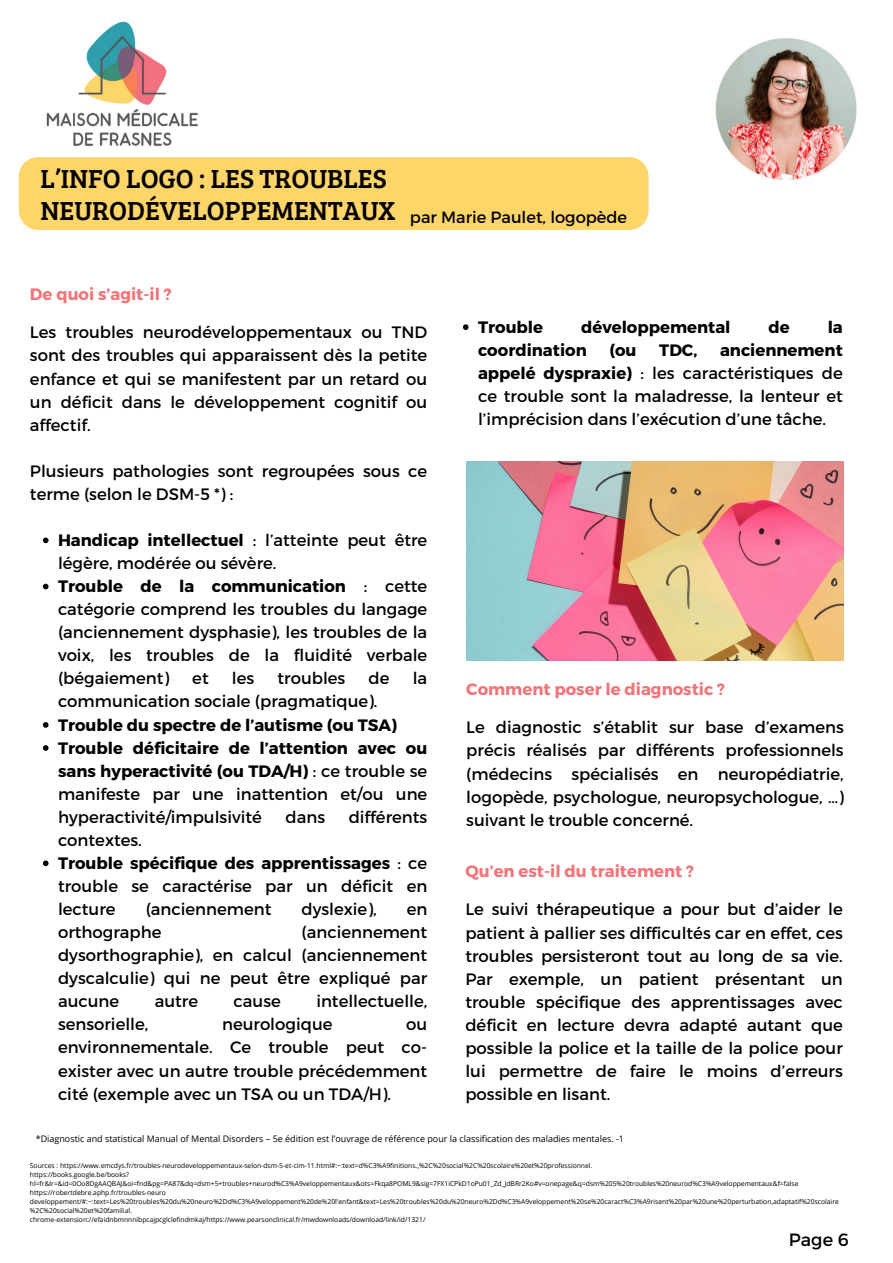
<style>
.page{position:relative;width:893px;height:1263px;background:#fff}
.page>*{position:absolute;margin:0;border:0;box-sizing:border-box;transform-origin:0 0}
.t1{font:27px/32.1px "Bree Serif";color:#010004}
.t2{font:17.77px "Montserrat";color:#010004}
.t3{font:16.5px/23.1px "Montserrat";color:#010004;text-align:justify}
.t4{font:16.5px/23.1px "Montserrat";color:#000;text-align:justify}
.t5{font:700 16.5px "Montserrat";color:#010004}
.t6{font:700 16.5px "Montserrat";color:#f17478}
.t7{font:16.27px "Montserrat";color:#010004}
.t8{font:9px "Open Sans";color:#000}
.t9{font:6.75px/9px "Open Sans";color:#000}
.s1{font-weight:700}
</style>
<div class="page">
<div style="left:19px;top:157px;width:629px;height:73px;background:#fdd569"></div>
<img style="left:466px;top:462px;width:378px;height:198px">
<img style="left:46px;top:21px;width:152px;height:125px">
<img style="left:715px;top:38px;width:142px;height:142px">
<svg style="left:43px;top:538px;width:6px;height:5px"></svg>
<svg style="left:43px;top:584px;width:6px;height:5px"></svg>
<svg style="left:43px;top:722px;width:6px;height:6px"></svg>
<svg style="left:43px;top:745px;width:6px;height:6px"></svg>
<svg style="left:43px;top:860px;width:6px;height:6px"></svg>
<svg style="left:463px;top:324px;width:5px;height:6px"></svg>
<h1 class="t1" style="left:41px;top:161px;width:356px">L’INFO LOGO : LES TROUBLES<br>NEURODÉVELOPPEMENTAUX</h1>
<h3 class="t7" style="left:410px;top:207px;width:219px">par Marie Paulet, logopède</h3>
<h2 class="t6" style="left:30px;top:283px;width:143px">De quoi s’agit-il ?</h2>
<h3 class="t3" style="left:30px;top:320px;width:399px">Les troubles neurodéveloppementaux ou TND sont des troubles qui apparaissent dès la petite enfance et qui se manifestent par un retard ou un déficit dans le développement cognitif ou affectif.</h3>
<h3 class="t3" style="left:30px;top:459px;width:399px">Plusieurs pathologies sont regroupées sous ce terme (selon le DSM-5 *) :</h3>
<p class="t3" style="left:58px;top:528px;width:371px"><span class="s1">Handicap intellectuel</span> : l’atteinte peut être légère, modérée ou sévère.</p>
<p class="t3" style="left:58px;top:574px;width:371px"><span class="s1">Trouble de la communication</span> : cette catégorie comprend les troubles du langage (anciennement dysphasie), les troubles de la voix, les troubles de la fluidité verbale (bégaiement)</p>
<p class="t3" style="left:192px;top:666px;width:18px">et</p>
<p class="t3" style="left:232px;top:666px;width:24px">les</p>
<p class="t3" style="left:277px;top:666px;width:69px">troubles</p>
<p class="t3" style="left:368px;top:666px;width:22px">de</p>
<p class="t3" style="left:413px;top:666px;width:16px">la</p>
<p class="t3" style="left:58px;top:689px;width:321px">communication sociale (pragmatique).</p>
<p class="t5" style="left:58px;top:714px;width:341px">Trouble du spectre de l’autisme (ou TSA)</p>
<p class="t3" style="left:58px;top:735px;width:371px"><span class="s1">Trouble déficitaire de l’attention avec ou sans hyperactivité (ou TDA/H)</span> : ce trouble se manifeste par une inattention et/ou une hyperactivité/impulsivité</p>
<p class="t3" style="left:285px;top:804px;width:41px">dans</p>
<p class="t3" style="left:349px;top:804px;width:80px">différents</p>
<p class="t3" style="left:58px;top:828px;width:85px">contextes.</p>
<p class="t3" style="left:58px;top:851px;width:371px"><span class="s1">Trouble spécifique des apprentissages</span> : ce trouble se caractérise par un déficit en lecture</p>
<p class="t3" style="left:146px;top:897px;width:127px">(anciennement</p>
<p class="t3" style="left:301px;top:897px;width:77px">dyslexie),</p>
<p class="t3" style="left:407px;top:897px;width:22px">en</p>
<p class="t3" style="left:58px;top:920px;width:105px">orthographe</p>
<p class="t3" style="left:58px;top:920px;width:371px;text-indent:243px">(anciennement dysorthographie), en calcul (anciennement dyscalculie) qui ne peut être expliqué par aucune</p>
<p class="t3" style="left:155px;top:989px;width:45px">autre</p>
<p class="t3" style="left:234px;top:989px;width:49px">cause</p>
<p class="t3" style="left:316px;top:989px;width:112px">intellectuelle,</p>
<p class="t3" style="left:58px;top:1012px;width:92px">sensorielle,</p>
<p class="t3" style="left:222px;top:1012px;width:112px">neurologique</p>
<p class="t3" style="left:58px;top:1012px;width:371px;text-indent:348px">ou environnementale. Ce trouble peut co&shy;exister avec un autre trouble précédemment cité (exemple avec un TSA ou un TDA/H).</p>
<p class="t5" style="left:478px;top:316px;width:67px">Trouble</p>
<p class="t5" style="left:581px;top:316px;width:151px">développemental</p>
<p class="t5" style="left:768px;top:316px;width:23px">de</p>
<p class="t5" style="left:827px;top:316px;width:17px">la</p>
<p class="t5" style="left:478px;top:339px;width:110px">coordination</p>
<p class="t5" style="left:609px;top:339px;width:29px">(ou</p>
<p class="t5" style="left:659px;top:339px;width:40px">TDC,</p>
<p class="t3" style="left:478px;top:338px;width:366px;text-indent:242px"><span class="s1">anciennement appelé dyspraxie)</span> : les caractéristiques de ce trouble sont la maladresse, la lenteur et l’imprécision dans l’exécution d’une tâche.</p>
<h2 class="t6" style="left:466px;top:678px;width:260px">Comment poser le diagnostic ?</h2>
<h3 class="t4" style="left:466px;top:715px;width:379px">Le diagnostic s’établit sur base d’examens précis réalisés par différents professionnels (médecins spécialisés en neuropédiatrie, logopède, psychologue, neuropsychologue, …) suivant le trouble concerné.</h3>
<h2 class="t6" style="left:465px;top:860px;width:230px">Qu’en est-il du traitement ?</h2>
<h3 class="t4" style="left:465px;top:897px;width:379px">Le suivi thérapeutique a pour but d’aider le patient à pallier ses difficultés car en effet, ces troubles persisteront tout au long de sa vie.<br>Par exemple, un patient présentant un trouble spécifique des apprentissages avec déficit en lecture devra adapté autant que possible la police et la taille de la police pour lui permettre de faire le moins d’erreurs possible en lisant.</h3>
<p class="t8" style="left:36px;top:1132px;width:590px">*Diagnostic and statistical Manual of Mental Disorders – 5e édition est l’ouvrage de référence pour la classification des maladies mentales. -1</p>
<h4 class="t9" style="left:30px;top:1161px;width:564px">Sources : https://www.emcdys.fr/troubles-neurodeveloppementaux-selon-dsm-5-et-cim-11.html#:~:text=d%C3%A9finitions.,%2C%20social%2C%20scolaire%20et%20professionnel.</h4>
<p class="t9" style="left:30px;top:1170px;width:770px">https://books.google.be/books? hl=fr&amp;lr=&amp;id=0Oo8DgAAQBAJ&amp;oi=fnd&amp;pg=PA87&amp;dq=dsm+5+troubles+neurod%C3%A9veloppementaux&amp;ots=Fkqa8POML9&amp;sig=7FX1iCPkD1oPu01_Zd_JdBRr2Ko#v=onepage&amp;q=dsm%205%20troubles%20neurod%C3%A9veloppementaux&amp;f=false</p>
<p class="t9" style="left:30px;top:1188px;width:810px">https://robertdebre.aphp.fr/troubles-neuro developpement/#:~:text=Les%20troubles%20du%20neuro%2Dd%C3%A9veloppement%20de%20l'enfant&amp;text=Les%20troubles%20du%20neuro%2Dd%C3%A9veloppement%20se%20caract%C3%A9risent%20par%20une%20perturbation,adaptatif%20scolaire %2C%20social%20et%20familial.</p>
<p class="t9" style="left:30px;top:1215px;width:397px">chrome-extension://efaidnbmnnnibpcajpcglclefindmkaj/https://www.pearsonclinical.fr/mwdownloads/download/link/id/1321/</p>
<p class="t2" style="left:789px;top:1228px;width:61px">Page 6</p>
</div>
